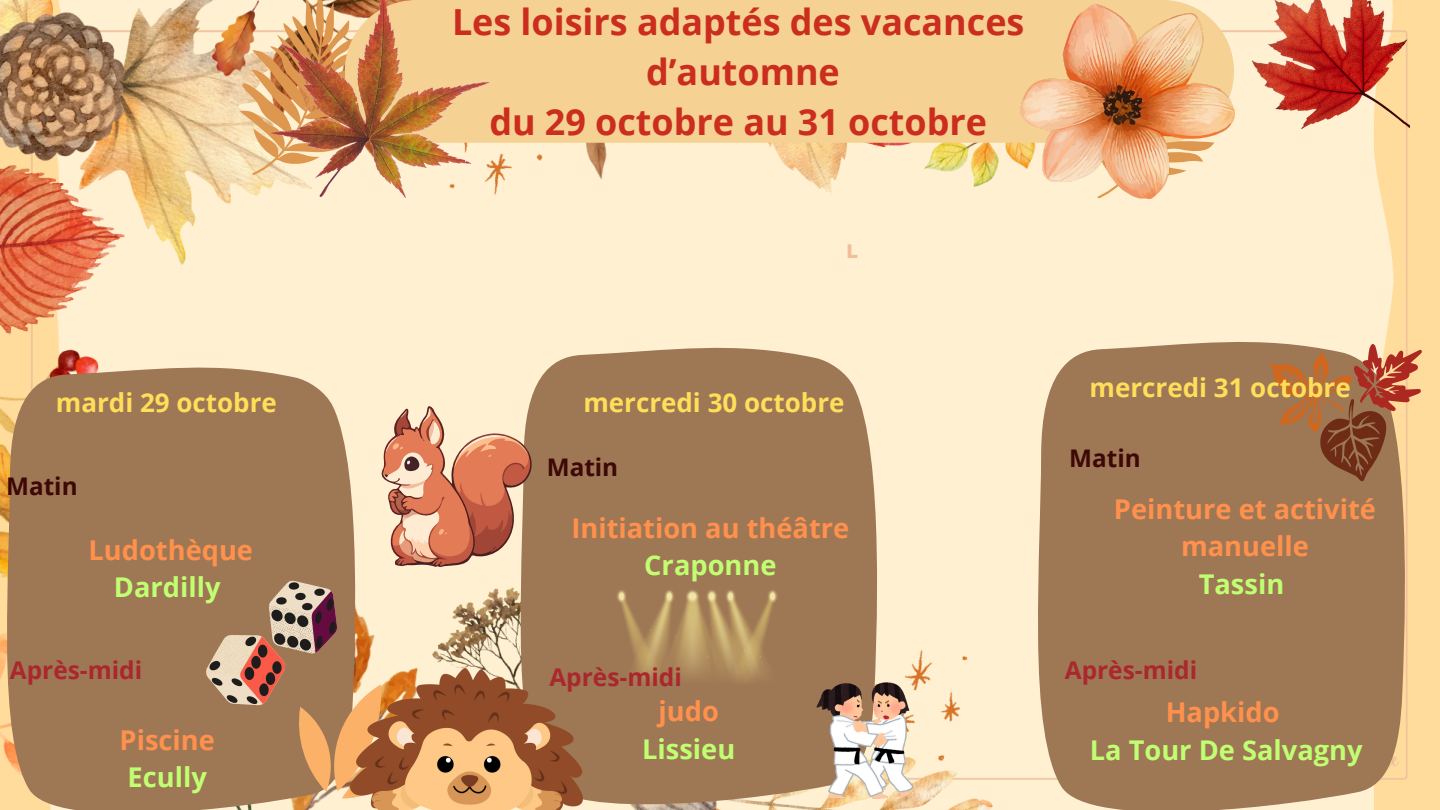
<style>
.page{position:relative;width:1440px;height:810px;background:#fff}
.page>*{position:absolute;margin:0;border:0;box-sizing:border-box;transform-origin:0 0}
.t1{font:700 35.9px/50px "Open Sans";color:#cb2d1e;text-align:center}
.t2{font:700 27.2px/37.5px "Open Sans";color:#ff914d;text-align:center}
.t3{font:700 27.2px/37.5px "Open Sans";color:#c1ff72;text-align:center}
.t4{font:700 26px "Open Sans";color:#ffde59}
.t5{font:700 24.5px "Open Sans";color:#aa282d}
.t6{font:700 24.3px "Open Sans";color:#3d0805}
.s1{color:#c1ff72}
.s2{color:#ff914d}
</style>
<div class="page">
<img style="left:0;top:0;width:1440px;height:810px">
<svg style="left:0;top:357px;width:371px;height:453px;background:#aa8561"></svg>
<svg style="left:513px;top:337px;width:380px;height:473px;background:#aa8665"></svg>
<svg style="left:1031px;top:331px;width:391px;height:479px;background:#aa8562"></svg>
<img style="left:1252px;top:0;width:158px;height:129px">
<svg style="left:240px;top:0;width:32px;height:175px;background:#eac395"></svg>
<svg style="left:380px;top:406px;width:154px;height:162px;background:#d99d80"></svg>
<div style="left:345px;top:0;width:889px;height:143px;background:#f5d194;border-radius:71px"></div>
<img style="left:351px;top:669px;width:231px;height:141px">
<svg style="left:1270px;top:344px;width:152px;height:137px;background:#af7751"></svg>
<img style="left:1020px;top:4px;width:214px;height:194px">
<img style="left:272px;top:0;width:217px;height:198px">
<img style="left:616px;top:589px;width:164px;height:95px">
<img style="left:817px;top:683px;width:97px;height:116px">
<svg style="left:206px;top:581px;width:188px;height:218px;background:#b38865"></svg>
<p class="t1" style="left:452px;top:-4px;width:574px">Les loisirs adaptés des vacances d’automne<br>du 29 octobre au 31 octobre</p>
<h2 class="t4" style="left:56px;top:385px;width:223px">mardi 29 octobre</h2>
<p class="t4" style="left:583px;top:385px;width:263px">mercredi 30 octobre</p>
<p class="t4" style="left:1090px;top:369px;width:263px">mercredi 31 octobre</p>
<p class="t6" style="left:6px;top:470px;width:73px">Matin</p>
<p class="t2" style="left:89px;top:530px;width:166px">Ludothèque<br><span class="s1">Dardilly</span></p>
<p class="t6" style="left:547px;top:450px;width:73px">Matin</p>
<p class="t6" style="left:1069px;top:441px;width:73px">Matin</p>
<p class="t2" style="left:571px;top:508px;width:279px">Initiation au théâtre<br><span class="s1">Craponne</span></p>
<h2 class="t2" style="left:1114px;top:490px;width:264px">Peinture et activité manuelle<br><span class="s1">Tassin</span></h2>
<h2 class="t5" style="left:10px;top:653px;width:134px">Après-midi</h2>
<p class="t5" style="left:549px;top:660px;width:134px">Après-midi</p>
<h2 class="t5" style="left:1065px;top:653px;width:134px">Après-midi</h2>
<p class="t3" style="left:642px;top:692px;width:95px"><span class="s2">judo<br></span>Lissieu</p>
<h2 class="t3" style="left:1090px;top:693px;width:274px"><span class="s2">Hapkido<br></span>La Tour De Salvagny</h2>
<p class="t2" style="left:120px;top:720px;width:97px;text-align:left">Piscine<br><span class="s1">Ecully</span></p>
</div>
